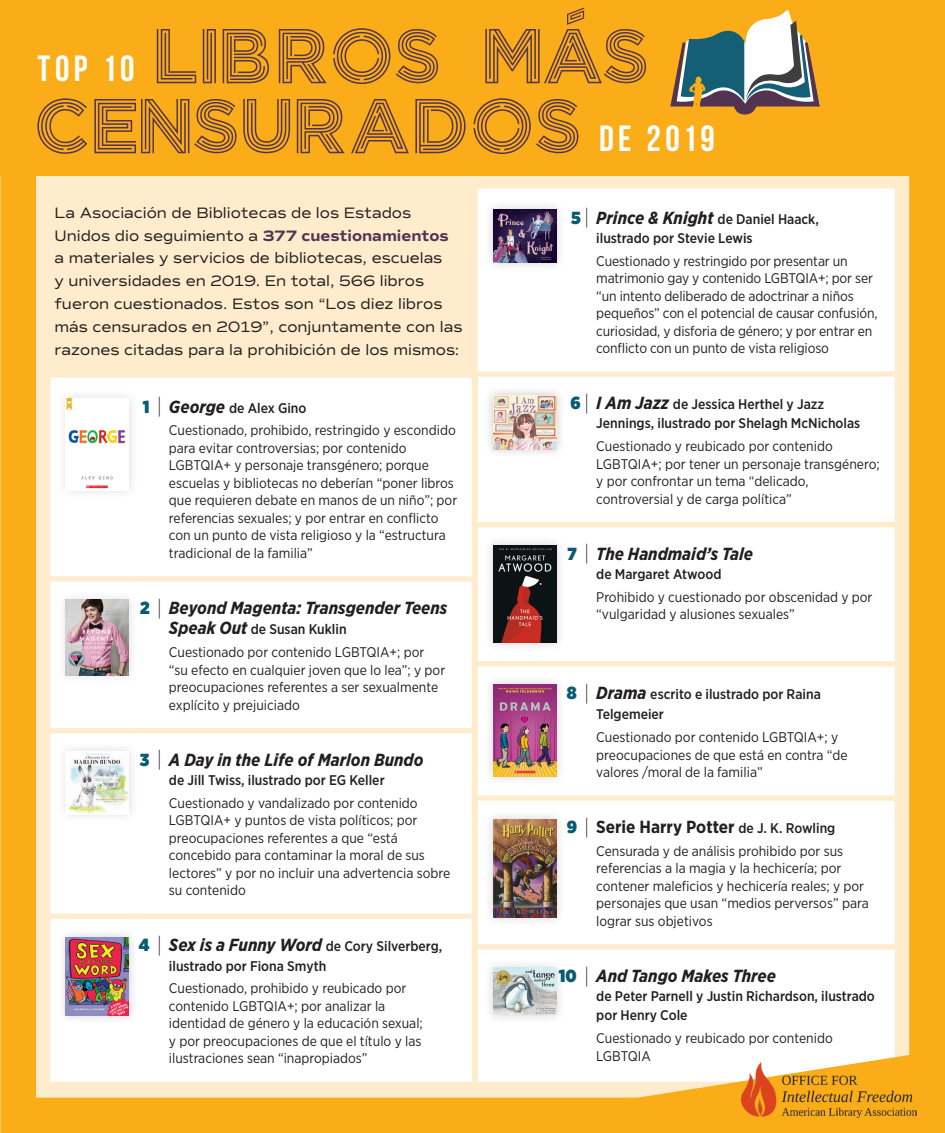
<style>
.page{position:relative;width:945px;height:1133px;background:#fff}
.page>*{position:absolute;margin:0;border:0;box-sizing:border-box;transform-origin:0 0}
.t1{font:54.25px/70px "LABYRINTHUS";letter-spacing:.065em;color:#523351}
.t2{font:italic 700 17.5px "Gotham Narrow";color:#231f20}
.t3{font:700 17.5px "Gotham Narrow";color:#231f20}
.t4{font:15.4px/22.9px "Commuters Sans";color:#231f20}
.t5{font:14px/17.5px "Gotham Narrow";color:#231f20}
.t6{font:500 14px/19.2px "Gotham Narrow";color:#231f20}
.s1{font-weight:700;color:#523351}
.s2{font-weight:900;font-size:17.5px;color:#095b72}
.s3{font-weight:300;font-size:21.88px}
.s4{font-weight:700;font-style:italic;font-size:17.5px}
.s5{font-weight:500}
.s6{font-weight:900;font-style:normal;color:#095b72}
.s7{font-weight:300;font-style:normal;font-size:21.88px}
.s8{font-weight:900;color:#095b72}
.s9{font-weight:500;font-size:14px}
</style>
<div class="page">
<div style="left:18px;top:18px;width:909px;height:1097px;background:#feeccd"></div>
<div style="left:0;top:0;width:945px;height:1133px;border:36px solid #faad19"></div>
<div style="left:0;top:0;width:944px;height:175px;background:#faad19"></div>
<div style="left:51px;top:378px;width:421px;height:703px;background:#fff"></div>
<div style="left:51px;top:576px;width:78px;height:5px;background:#feeccd"></div>
<div style="left:129px;top:576px;width:343px;height:5px;background:#feeccd"></div>
<div style="left:51px;top:728px;width:78px;height:5px;background:#feeccd"></div>
<div style="left:129px;top:728px;width:343px;height:5px;background:#feeccd"></div>
<div style="left:51px;top:913px;width:78px;height:6px;background:#feeccd"></div>
<div style="left:129px;top:913px;width:343px;height:6px;background:#feeccd"></div>
<div style="left:56px;top:389px;width:83px;height:111px;background:#fcfcfc"></div>
<img style="left:66px;top:399px;width:59px;height:90px">
<div style="left:56px;top:590px;width:83px;height:95px;background:#231f20;opacity:.15"></div>
<img style="left:66px;top:600px;width:63px;height:75px">
<div style="left:56px;top:742px;width:83px;height:82px;background:#fbfbfb"></div>
<img style="left:68px;top:753px;width:61px;height:61px">
<div style="left:56px;top:927px;width:83px;height:98px;background:#231f20;opacity:.2"></div>
<img style="left:66px;top:937px;width:63px;height:78px">
<div style="left:478px;top:188px;width:417px;height:861px;background:#fff"></div>
<div style="left:478px;top:371px;width:78px;height:6px;background:#feeccd"></div>
<div style="left:556px;top:371px;width:339px;height:6px;background:#feeccd"></div>
<div style="left:478px;top:522px;width:78px;height:5px;background:#feeccd"></div>
<div style="left:556px;top:522px;width:339px;height:5px;background:#feeccd"></div>
<div style="left:478px;top:661px;width:78px;height:5px;background:#feeccd"></div>
<div style="left:556px;top:661px;width:339px;height:5px;background:#feeccd"></div>
<div style="left:478px;top:795px;width:78px;height:6px;background:#feeccd"></div>
<div style="left:556px;top:795px;width:339px;height:6px;background:#feeccd"></div>
<div style="left:478px;top:944px;width:78px;height:5px;background:#feeccd"></div>
<div style="left:556px;top:944px;width:339px;height:5px;background:#feeccd"></div>
<div style="left:484px;top:200px;width:82px;height:73px;background:#231f20;opacity:.2"></div>
<img style="left:493px;top:209px;width:63px;height:54px">
<div style="left:484px;top:385px;width:82px;height:74px;background:#231f20;opacity:.25"></div>
<img style="left:493px;top:395px;width:63px;height:54px">
<div style="left:484px;top:536px;width:82px;height:116px;background:#231f20;opacity:.2"></div>
<img style="left:493px;top:545px;width:63px;height:98px">
<div style="left:484px;top:675px;width:82px;height:111px;background:#231f20;opacity:.2"></div>
<img style="left:493px;top:685px;width:63px;height:91px">
<div style="left:484px;top:809px;width:82px;height:118px;background:#231f20;opacity:.2"></div>
<img style="left:493px;top:819px;width:63px;height:98px">
<div style="left:484px;top:958px;width:82px;height:67px;background:#231f20;opacity:.2"></div>
<img style="left:493px;top:968px;width:63px;height:47px">
<svg style="left:413px;top:1049px;width:532px;height:84px;background:#fcd283"></svg>
<svg style="left:670px;top:10px;width:150px;height:105px"></svg>
<img style="left:741px;top:1063px;width:176px;height:54px">
<svg style="left:567px;top:7px;width:17px;height:18px"></svg>
<h1 class="t1" style="left:37px;top:21px;width:679px"><sub>top</sub> <sub>10</sub> LIBROS MAS<br>CENSURADOS <sub>de</sub> <sub>2019</sub></h1>
<p class="t4" style="left:55px;top:201px;width:410px">La Asociación de Bibliotecas de los Estados Unidos dio seguimiento a <span class="s1">377 cuestionamientos<br></span>a materiales y servicios de bibliotecas, escuelas<br>y universidades en 2019. En total, 566 libros fueron cuestionados. Estos son “Los diez libros más censurados en 2019”, conjuntamente con las razones citadas para la prohibición de los mismos:</p>
<p class="t5" style="left:169px;top:396px;width:288px;line-height:22.8px;text-indent:-26px"><span class="s2">1</span> <span class="s3">|</span> <span class="s4">George</span> <span class="s5">de Alex Gino<br></span>Cuestionado, prohibido, restringido y escondido</p>
<p class="t5" style="left:169px;top:439px;width:290px">para evitar controversias; por contenido LGBTQIA+ y personaje transgénero; porque escuelas y bibliotecas no deberían “poner libros que requieren debate en manos de un niño”; por referencias sexuales; y por entrar en conflicto con un punto de vista religioso y la “estructura tradicional de la familia”</p>
<p class="t2" style="left:140px;top:596px;width:309px"><span class="s6">2</span> <span class="s7">|</span> Beyond Magenta: Transgender Teens</p>
<p class="t5" style="left:169px;top:618px;width:257px;line-height:22.8px"><span class="s4">Speak Out</span> <span class="s5">de Susan Kuklin<br></span>Cuestionado por contenido LGBTQIA+; por</p>
<p class="t5" style="left:169px;top:661px;width:278px">“su efecto en cualquier joven que lo lea”; y por preocupaciones referentes a ser sexualmente explícito y prejuiciado</p>
<p class="t2" style="left:140px;top:748px;width:285px"><span class="s6">3</span> <span class="s7">|</span> A Day in the Life of Marlon Bundo</p>
<p class="t6" style="left:169px;top:770px;width:217px">de Jill Twiss, ilustrado por EG Keller</p>
<p class="t5" style="left:169px;top:794px;width:283px">Cuestionado y vandalizado por contenido LGBTQIA+ y puntos de vista políticos; por preocupaciones referentes a que “está concebido para contaminar la moral de sus lectores” y por no incluir una advertencia sobre su contenido</p>
<p class="t6" style="left:169px;top:936px;width:275px;text-indent:-30px"><span class="s2">4</span> <span class="s3">|</span> <span class="s4">Sex is a Funny Word</span> de Cory Silverberg, ilustrado por Fiona Smyth</p>
<p class="t5" style="left:169px;top:979px;width:255px">Cuestionado, prohibido y reubicado por contenido LGBTQIA+; por analizar la identidad de género y la educación sexual; y por preocupaciones de que el título y las ilustraciones sean “inapropiados”</p>
<p class="t6" style="left:596px;top:209px;width:224px;text-indent:-25px"><span class="s2">5</span> <span class="s3">|</span> <span class="s4">Prince &amp; Knight</span> de Daniel Haack, ilustrado por Stevie Lewis</p>
<p class="t5" style="left:596px;top:252px;width:283px">Cuestionado y restringido por presentar un matrimonio gay y contenido LGBTQIA+; por ser “un intento deliberado de adoctrinar a niños pequeños” con el potencial de causar confusión, curiosidad, y disforia de género; y por entrar en conflicto con un punto de vista religioso</p>
<p class="t6" style="left:596px;top:394px;width:266px;text-indent:-26px"><span class="s2">6</span> <span class="s3">|</span> <span class="s4">I Am Jazz</span> de Jessica Herthel y Jazz<br>Jennings, ilustrado por Shelagh McNicholas</p>
<p class="t5" style="left:596px;top:437px;width:285px">Cuestionado y reubicado por contenido LGBTQIA+; por tener un personaje transgénero; y por confrontar un tema “delicado, controversial y de carga política”</p>
<p class="t2" style="left:567px;top:542px;width:187px"><span class="s6">7</span> <span class="s7">|</span> The Handmaid’s Tale</p>
<p class="t6" style="left:596px;top:564px;width:127px">de Margaret Atwood</p>
<p class="t5" style="left:596px;top:588px;width:278px">Prohibido y cuestionado por obscenidad y por “vulgaridad y alusiones sexuales”</p>
<p class="t6" style="left:596px;top:683px;width:226px;line-height:20.7px;text-indent:-29px"><span class="s2">8</span> <span class="s3">|</span> <span class="s4">Drama</span> escrito e ilustrado por Raina<br>Telgemeier</p>
<p class="t5" style="left:596px;top:728px;width:253px">Cuestionado por contenido LGBTQIA+; y preocupaciones de que está en contra “de valores /moral de la familia”</p>
<p class="t3" style="left:567px;top:816px;width:270px"><span class="s8">9</span> <span class="s3">|</span> Serie Harry Potter <span class="s9">de J. K. Rowling</span></p>
<p class="t5" style="left:596px;top:842px;width:274px">Censurada y de análisis prohibido por sus referencias a la magia y la hechicería; por contener maleficios y hechicería reales; y por personajes que usan “medios perversos” para lograr sus objetivos</p>
<p class="t2" style="left:559px;top:964px;width:219px"><span class="s6">10</span> <span class="s7">|</span> And Tango Makes Three</p>
<p class="t6" style="left:596px;top:986px;width:280px">de Peter Parnell y Justin Richardson, ilustrado por Henry Cole</p>
<p class="t5" style="left:596px;top:1029px;width:238px">Cuestionado y reubicado por contenido<br>LGBTQIA</p>
</div>
